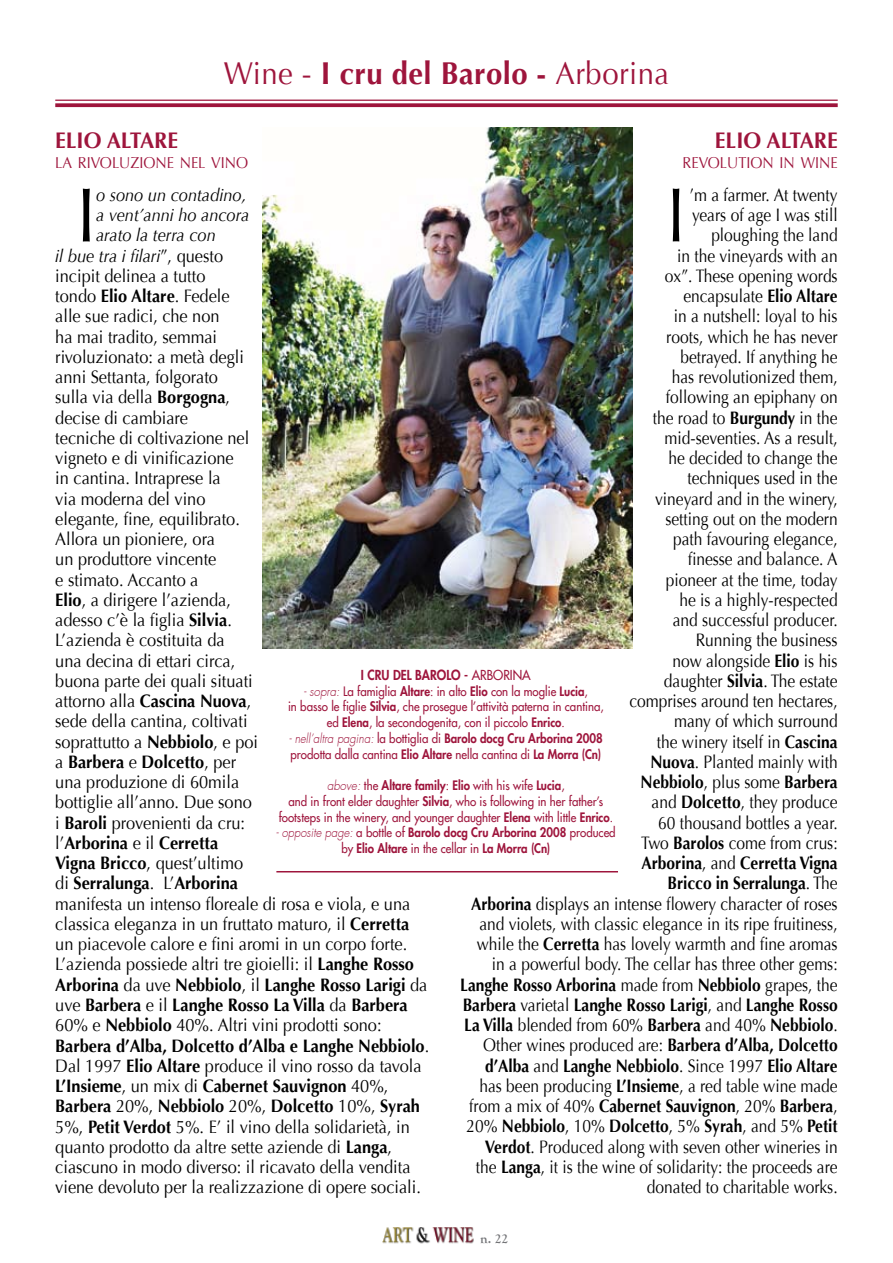
<style>
.page{position:relative;width:893px;height:1263px;background:#fff}
.page>*{position:absolute;margin:0;border:0;box-sizing:border-box;transform-origin:0 0}
.t1{font:77.1px "Optima";color:#000;scale:.91 1}
.t2{font:77.1px "Optima";color:#000;scale:.86 1}
.t3{font:700 31.5px "Optima";letter-spacing:.015em;color:#9e153c;scale:.93 1}
.t4{font:700 22.5px "Optima";color:#9e153c;scale:.95 1}
.t5{font:18px/20.2px "Optima";color:#000;text-align:right;scale:.87 1}
.t6{font:18px "Optima";color:#000;scale:.91 1}
.t7{font:700 18px "Optima";color:#000;scale:.91 1}
.t8{font:italic 18px "Optima";color:#000;scale:.91 1}
.t9{font:15.75px "Optima";color:#9e153c;scale:.92 1}
.t10{font:800 13.5px "Futura";color:#9e153c;scale:.9 1}
.t11{font:700 13.5px "Goudy Old Style T";color:#737477}
.t12{font:500 12.75px/15.8px "Futura";color:#9e153c;text-align:center;scale:.9 1}
.t13{font:800 12.75px/15.8px "Futura";color:#9e153c;text-align:center;scale:.9 1}
.s1{font-weight:400}
.s2{font-weight:700}
.s3{font-style:normal}
.s4{font-weight:500}
.s5{font-weight:300;font-style:italic}
.s6{font-weight:800}
</style>
<div class="page">
<img style="left:382px;top:1227px;width:92px;height:17px">
<hr style="left:55px;top:100px;width:783px;height:1px;background:#9e153c">
<svg style="left:55px;top:103px;width:783px;height:4px;background:#a6284c"></svg>
<hr style="left:276px;top:871px;width:342px;height:1px;background:#9e153c">
<img style="left:262px;top:128px;width:371px;height:521px">
<h2 class="t3" style="left:224px;top:55px;width:480px"><span class="s1">Wine -</span> I cru del Barolo - <span class="s1">Arborina</span></h2>
<p class="t4" style="left:55px;top:128px;width:24px">ELIO</p>
<p class="t4" style="left:107px;top:128px;width:77px">ALTARE</p>
<p class="t9" style="left:55px;top:154px;width:211px">LA RIVOLUZIONE NEL VINO</p>
<p class="t4" style="left:715px;top:128px;width:24px">ELIO</p>
<p class="t4" style="left:766px;top:128px;width:77px">ALTARE</p>
<p class="t9" style="left:683px;top:154px;width:170px">REVOLUTION IN WINE</p>
<p class="t5" style="left:460px;top:185px;width:435px">’m a farmer. At twenty<br>years of age I was still<br>ploughing the land<br>in the vineyards with an<br>ox”. These opening words<br>encapsulate <span class="s2">Elio Altare<br></span>in a nutshell: loyal to his<br>roots, which he has never<br>betrayed. If anything he<br>has revolutionized them,<br>following an epiphany on<br>the road to <span class="s2">Burgundy</span> in the<br>mid-seventies. As a result,<br>he decided to change the<br>techniques used in the<br>vineyard and in the winery,<br>setting out on the modern<br>path favouring elegance,<br>finesse and balance. A<br>pioneer at the time, today<br>he is a highly-respected<br>and successful producer.<br>Running the business<br>now alongside <span class="s2">Elio</span> is his<br>daughter <span class="s2">Silvia</span>. The estate<br>comprises around ten hectares,<br>many of which surround<br>the winery itself in <span class="s2">Cascina<br>Nuova</span>. Planted mainly with<br><span class="s2">Nebbiolo</span>, plus some <span class="s2">Barbera<br></span>and <span class="s2">Dolcetto</span>, they produce<br>60 thousand bottles a year.<br>Two <span class="s2">Barolos</span> come from crus:<br><span class="s2">Arborina</span>, and <span class="s2">Cerretta Vigna<br>Bricco in Serralunga</span>. The<br><span class="s2">Arborina</span> displays an intense flowery character of roses and violets, with classic elegance in its ripe fruitiness, while the <span class="s2">Cerretta</span> has lovely warmth and fine aromas in a powerful body. The cellar has three other gems:<br><span class="s2">Langhe Rosso Arborina</span> made from <span class="s2">Nebbiolo</span> grapes, the <span class="s2">Barbera</span> varietal <span class="s2">Langhe Rosso Larigi</span>, and <span class="s2">Langhe Rosso La Villa</span> blended from 60% <span class="s2">Barbera</span> and 40% <span class="s2">Nebbiolo</span>.<br>Other wines produced are: <span class="s2">Barbera d’Alba, Dolcetto d’Alba</span> and <span class="s2">Langhe Nebbiolo</span>. Since 1997 <span class="s2">Elio Altare </span>has been producing <span class="s2">L’Insieme</span>, a red table wine made from a mix of 40% <span class="s2">Cabernet Sauvignon</span>, 20% <span class="s2">Barbera</span>, 20% <span class="s2">Nebbiolo</span>, 10% <span class="s2">Dolcetto</span>, 5% <span class="s2">Syrah</span>, and 5% <span class="s2">Petit Verdot</span>. Produced along with seven other wineries in the <span class="s2">Langa</span>, it is the wine of solidarity: the proceeds are donated to charitable works.</p>
<h1 class="t1" style="left:77px;top:171px;width:23px">I</h1>
<p class="t8" style="left:96px;top:184px;width:167px">o sono un contadino,</p>
<h1 class="t2" style="left:667px;top:170px;width:23px">I</h1>
<p class="t8" style="left:96px;top:205px;width:170px">a vent’anni ho ancora</p>
<p class="t8" style="left:96px;top:225px;width:133px">arato la terra con</p>
<p class="t8" style="left:55px;top:245px;width:186px">il bue tra i filari<span class="s3">”, questo</span></p>
<p class="t6" style="left:55px;top:265px;width:167px">incipit delinea a tutto</p>
<p class="t6" style="left:55px;top:286px;width:193px">tondo <span class="s2">Elio Altare</span>. Fedele</p>
<p class="t6" style="left:55px;top:306px;width:182px">alle sue radici, che non</p>
<p class="t6" style="left:55px;top:326px;width:179px">ha mai tradito, semmai</p>
<p class="t6" style="left:55px;top:346px;width:209px">rivoluzionato: a metà degli</p>
<p class="t6" style="left:55px;top:367px;width:180px">anni Settanta, folgorato</p>
<p class="t6" style="left:55px;top:387px;width:194px">sulla via della <span class="s2">Borgogna</span>,</p>
<p class="t6" style="left:55px;top:407px;width:148px">decise di cambiare</p>
<p class="t6" style="left:55px;top:427px;width:215px">tecniche di coltivazione nel</p>
<p class="t6" style="left:55px;top:448px;width:198px">vigneto e di vinificazione</p>
<p class="t6" style="left:55px;top:468px;width:183px">in cantina. Intraprese la</p>
<p class="t6" style="left:55px;top:488px;width:167px">via moderna del vino</p>
<p class="t6" style="left:55px;top:508px;width:204px">elegante, fine, equilibrato.</p>
<p class="t6" style="left:55px;top:529px;width:177px">Allora un pioniere, ora</p>
<p class="t6" style="left:55px;top:549px;width:179px">un produttore vincente</p>
<p class="t6" style="left:55px;top:569px;width:159px">e stimato. Accanto a</p>
<p class="t6" style="left:55px;top:589px;width:195px"><span class="s2">Elio</span>, a dirigere l’azienda,</p>
<p class="t6" style="left:55px;top:610px;width:196px">adesso c’è la figlia <span class="s2">Silvia</span>.</p>
<p class="t6" style="left:55px;top:630px;width:188px">L’azienda è costituita da</p>
<p class="t6" style="left:55px;top:650px;width:199px">una decina di ettari circa,</p>
<p class="t6" style="left:55px;top:670px;width:219px">buona parte dei quali situati</p>
<p class="t6" style="left:55px;top:691px;width:217px">attorno alla <span class="s2">Cascina Nuova</span>,</p>
<p class="t6" style="left:55px;top:711px;width:213px">sede della cantina, coltivati</p>
<p class="t6" style="left:55px;top:731px;width:224px">soprattutto a <span class="s2">Nebbiolo</span>, e poi</p>
<p class="t7" style="left:55px;top:751px;width:200px"><span class="s1">a</span> Barbera <span class="s1">e</span> Dolcetto<span class="s1">, per</span></p>
<p class="t6" style="left:55px;top:772px;width:204px">una produzione di 60mila</p>
<p class="t6" style="left:55px;top:792px;width:218px">bottiglie all’anno. Due sono</p>
<p class="t6" style="left:55px;top:812px;width:210px">i <span class="s2">Baroli</span> provenienti da cru:</p>
<p class="t7" style="left:55px;top:832px;width:181px"><span class="s1">l’</span>Arborina <span class="s1">e il</span> Cerretta</p>
<p class="t6" style="left:55px;top:853px;width:208px"><span class="s2">Vigna Bricco</span>, quest’ultimo</p>
<p class="t7" style="left:55px;top:873px;width:202px"><span class="s1">di</span> Serralunga<span class="s1">. L’</span>Arborina</p>
<p class="t6" style="left:55px;top:893px;width:392px">manifesta un intenso floreale di rosa e viola, e una</p>
<p class="t6" style="left:55px;top:913px;width:391px">classica eleganza in un fruttato maturo, il <span class="s2">Cerretta</span></p>
<p class="t6" style="left:55px;top:934px;width:388px">un piacevole calore e fini aromi in un corpo forte.</p>
<p class="t6" style="left:55px;top:954px;width:396px">L’azienda possiede altri tre gioielli: il <span class="s2">Langhe Rosso</span></p>
<p class="t7" style="left:55px;top:974px;width:410px">Arborina <span class="s1">da uve</span> Nebbiolo<span class="s1">, il</span> Langhe Rosso Larigi <span class="s1">da</span></p>
<p class="t7" style="left:55px;top:994px;width:389px"><span class="s1">uve</span> Barbera <span class="s1">e il</span> Langhe Rosso La Villa <span class="s1">da</span> Barbera</p>
<p class="t6" style="left:55px;top:1015px;width:360px">60% e <span class="s2">Nebbiolo</span> 40%. Altri vini prodotti sono:</p>
<p class="t7" style="left:55px;top:1035px;width:412px">Barbera d’Alba, Dolcetto d’Alba e Langhe Nebbiolo<span class="s1">.</span></p>
<p class="t6" style="left:55px;top:1055px;width:404px">Dal 1997 <span class="s2">Elio Altare</span> produce il vino rosso da tavola</p>
<p class="t7" style="left:55px;top:1075px;width:368px">L’Insieme<span class="s1">, un mix di</span> Cabernet Sauvignon <span class="s1">40%,</span></p>
<p class="t7" style="left:55px;top:1096px;width:402px">Barbera <span class="s1">20%,</span> Nebbiolo <span class="s1">20%,</span> Dolcetto <span class="s1">10%,</span> Syrah</p>
<p class="t6" style="left:55px;top:1116px;width:391px">5%, <span class="s2">Petit Verdot</span> 5%. E’ il vino della solidarietà, in</p>
<p class="t6" style="left:55px;top:1136px;width:372px">quanto prodotto da altre sette aziende di <span class="s2">Langa</span>,</p>
<p class="t6" style="left:55px;top:1156px;width:392px">ciascuno in modo diverso: il ricavato della vendita</p>
<p class="t6" style="left:55px;top:1177px;width:403px">viene devoluto per la realizzazione di opere sociali.</p>
<p class="t10" style="left:361px;top:666px;width:190px">I CRU DEL BAROLO - <span class="s4">ARBORINA</span></p>
<p class="t12" style="left:288px;top:683px;width:352px"><span class="s5">- sopra:</span> La famiglia <span class="s6">Altare</span>: in alto <span class="s6">Elio</span> con la moglie <span class="s6">Lucia</span>,<br>in basso le figlie <span class="s6">Silvia</span>, che prosegue l’attività paterna in cantina, ed <span class="s6">Elena</span>, la secondogenita, con il piccolo <span class="s6">Enrico</span>.</p>
<p class="t12" style="left:289px;top:730px;width:350px;text-align:left"><span class="s5">- nell’altra pagina:</span> la bottiglia di <span class="s6">Barolo docg Cru Arborina 2008 </span>prodotta dalla cantina <span class="s6">Elio Altare</span> nella cantina di <span class="s6">La Morra (Cn)</span></p>
<p class="t12" style="left:279px;top:778px;width:373px"><span class="s5">above:</span> the <span class="s6">Altare family</span>: <span class="s6">Elio</span> with his wife <span class="s6">Lucia</span>,<br>and in front elder daughter <span class="s6">Silvia</span>, who is following in her father’s footsteps in the winery, and younger daughter <span class="s6">Elena</span> with little <span class="s6">Enrico</span>.</p>
<p class="t13" style="left:276px;top:825px;width:379px"><span class="s5">- opposite page:</span> <span class="s4">a bottle of</span> Barolo docg Cru Arborina 2008 <span class="s4">produced by</span> Elio Altare <span class="s4">in the cellar in</span> La Morra (Cn)</p>
<p class="t11" style="left:480px;top:1230px;width:30px">n. 22</p>
</div>
